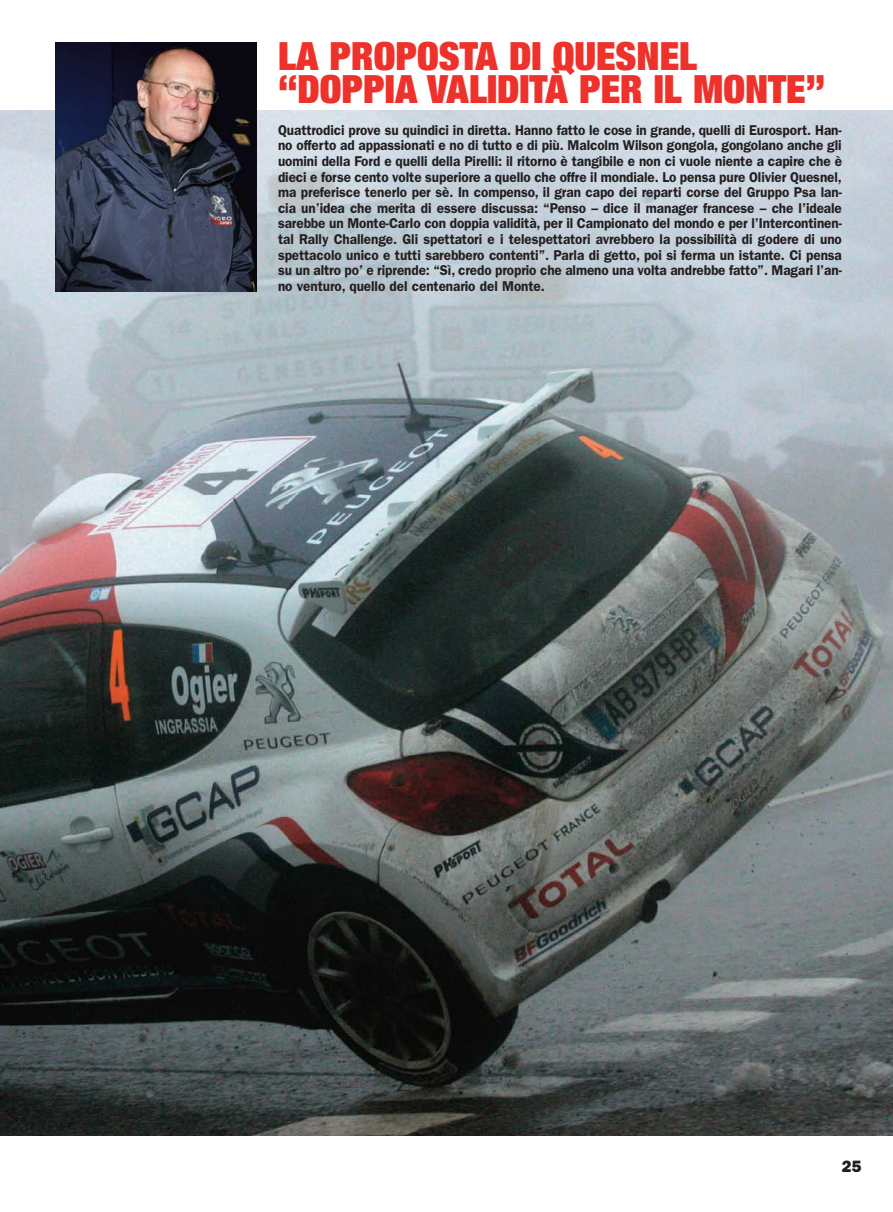
<style>
.page{position:relative;width:893px;height:1212px;background:#fff}
.page>*{position:absolute;margin:0;border:0;box-sizing:border-box;transform-origin:0 0}
.t1{font:900 condensed 39px/33px "Helvetica Neue LT Std";color:#ee312a}
.t2{font:16.5px "ITC Franklin Gothic Std Hvy";color:#231f20}
.t3{font:600 14.25px/15.6px "ITC Franklin Gothic Std";letter-spacing:-.005em;color:#231f20;text-align:justify;scale:.95 1}
</style>
<div class="page">
<img style="left:0;top:111px;width:893px;height:1024px">
<img style="left:55px;top:43px;width:201px;height:248px">
<h1 class="t1" style="left:278px;top:43px;width:549px">LA PROPOSTA DI QUESNEL “DOPPIA VALIDITÀ PER IL MONTE”</h1>
<p class="t3" style="left:278px;top:123px;width:595px">Quattrodici prove su quindici in diretta. Hanno fatto le cose in grande, quelli di Eurosport. Han&shy;no offerto ad appassionati e no di tutto e di più. Malcolm Wilson gongola, gongolano anche gli uomini della Ford e quelli della Pirelli: il ritorno è tangibile e non ci vuole niente a capire che è dieci e forse cento volte superiore a quello che offre il mondiale. Lo pensa pure Olivier Quesnel, ma preferisce tenerlo per sè. In compenso, il gran capo dei reparti corse del Gruppo Psa lan&shy;cia un’idea che merita di essere discussa: “Penso – dice il manager francese – che l’ideale sarebbe un Monte-Carlo con doppia validità, per il Campionato del mondo e per l’Intercontinen&shy;tal Rally Challenge. Gli spettatori e i telespettatori avrebbero la possibilità di godere di uno spettacolo unico e tutti sarebbero contenti”. Parla di getto, poi si ferma un istante. Ci pensa su un altro po’ e riprende: “Sì, credo proprio che almeno una volta andrebbe fatto”. Magari l’an&shy;no venturo, quello del centenario del Monte.</p>
<p class="t2" style="left:842px;top:1156px;width:21px">25</p>
</div>
